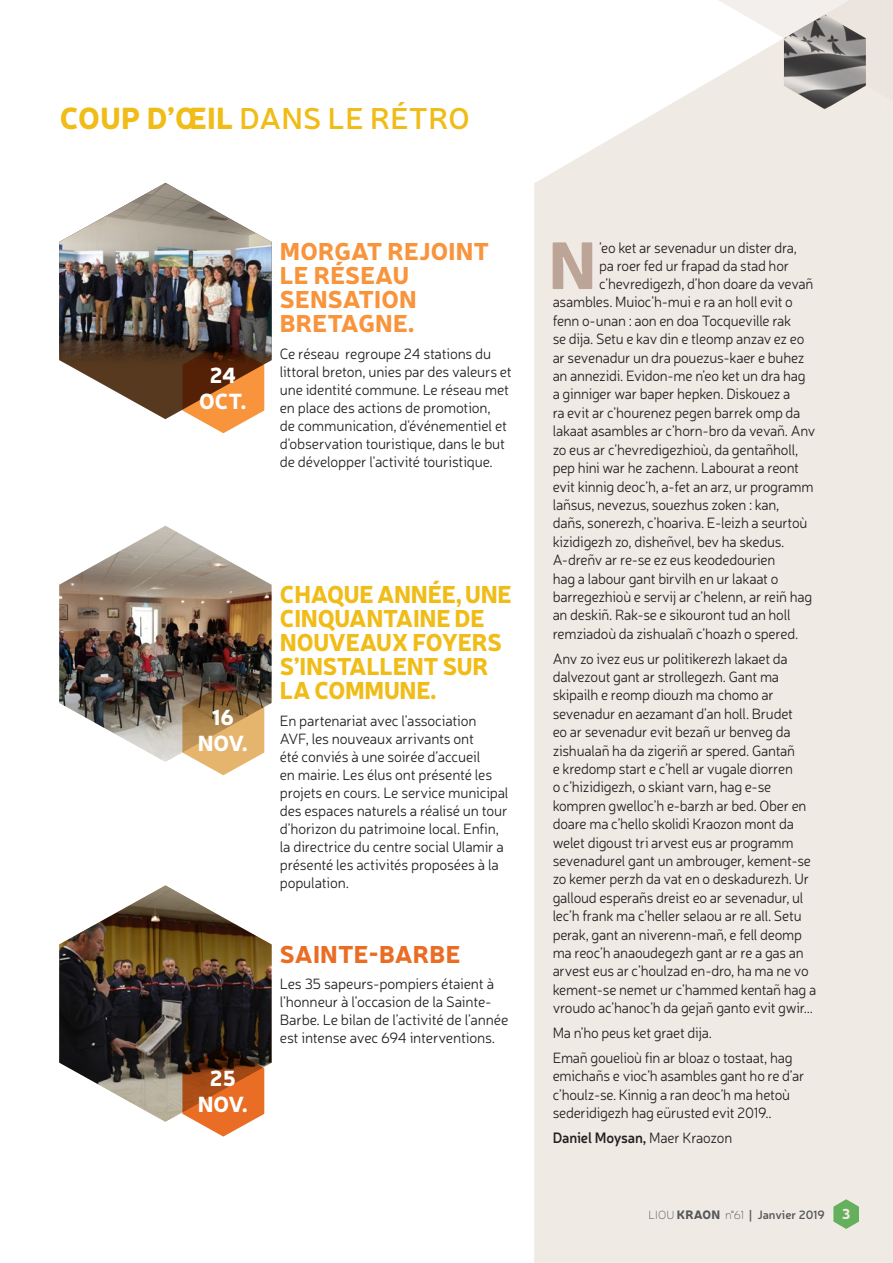
<style>
.page{position:relative;width:893px;height:1263px;background:#fff}
.page>*{position:absolute;margin:0;border:0;box-sizing:border-box;transform-origin:0 0}
.t1{font:900 65.85px "Neris";color:#bca596}
.t2{font:600 30px "Neris";letter-spacing:.01em;color:#f0bc18}
.t3{font:900 24px/24px "Neris";letter-spacing:-.01em;color:#f0bc18}
.t4{font:900 24px/24px "Neris";letter-spacing:.01em;color:#f7943c}
.t5{font:900 24px "Neris";letter-spacing:.01em;color:#e96d24}
.t6{font:900 21.6px/25.8px "Neris";color:#fff;text-align:center}
.t7{font:300 15px/18.5px "Neris";letter-spacing:-.015em;color:#231f20;scale:.95 1}
.t8{font:300 15px/18px "Neris";letter-spacing:-.015em;color:#231f20}
.t9{font:600 15px "Neris";letter-spacing:-.01em;color:#231f20;scale:.95 1}
.t10{font:600 12px "Neris";color:#57585a}
.s1{font-weight:900}
.s2{font-weight:300}
.s3{font-weight:100}
.s4{font-weight:900;font-size:14.25px;color:#fff}
</style>
<div class="page">
<div style="left:534px;top:109px;width:359px;height:1154px;background:#f0eae5"></div>
<img style="left:59px;top:526px;width:213px;height:236px">
<svg style="left:182px;top:684px;width:82px;height:91px;background:#b89668"></svg>
<svg style="left:70px;top:366px;width:195px;height:53px;fill:#57391f"></svg>
<img style="left:59px;top:183px;width:213px;height:183px">
<svg style="left:182px;top:342px;width:82px;height:91px;background:#a2693e"></svg>
<img style="left:59px;top:885px;width:213px;height:237px">
<svg style="left:182px;top:1045px;width:82px;height:91px;background:#a75f35"></svg>
<svg style="left:663px;top:0;width:230px;height:109px"></svg>
<img style="left:784px;top:15px;width:82px;height:94px">
<svg style="left:833px;top:1199px;width:26px;height:30px"></svg>
<h2 class="t2" style="left:60px;top:98px;width:411px"><span class="s1">COUP D’ŒIL</span> DANS LE RÉTRO</h2>
<h3 class="t6" style="left:199px;top:361px;width:49px">24<br>OCT.</h3>
<h3 class="t4" style="left:280px;top:238px;width:211px">MORGAT REJOINT<br>LE RÉSEAU<br>SENSATION<br>BRETAGNE.</h3>
<p class="t8" style="left:280px;top:344px;width:234px">Ce réseau regroupe 24 stations du littoral breton, unies par des valeurs et une identité commune. Le réseau met en place des actions de promotion,<br>de communication, d'événementiel et d'observation touristique, dans le but de développer l'activité touristique.</p>
<h3 class="t6" style="left:198px;top:703px;width:52px">16<br>NOV.</h3>
<h3 class="t6" style="left:198px;top:1064px;width:52px">25<br>NOV.</h3>
<h3 class="t3" style="left:280px;top:581px;width:233px">CHAQUE ANNÉE, UNE<br>CINQUANTAINE DE<br>NOUVEAUX FOYERS<br>S’INSTALLENT SUR<br>LA COMMUNE.</h3>
<p class="t8" style="left:280px;top:711px;width:230px">En partenariat avec l’association AVF, les nouveaux arrivants ont<br>été conviés à une soirée d’accueil<br>en mairie. Les élus ont présenté les projets en cours. Le service municipal des espaces naturels a réalisé un tour d’horizon du patrimoine local. Enfin, la directrice du centre social Ulamir a présenté les activités proposées à la population.</p>
<h3 class="t5" style="left:280px;top:936px;width:182px">SAINTE-BARBE</h3>
<p class="t8" style="left:280px;top:974px;width:230px">Les 35 sapeurs-pompiers étaient à l’honneur à l’occasion de la Sainte-Barbe. Le bilan de l’activité de l’année est intense avec 694 interventions.</p>
<h1 class="t1" style="left:548px;top:217px;width:50px">N</h1>
<p class="t7" style="left:599px;top:238px;width:210px">’eo ket ar sevenadur un dister dra,</p>
<p class="t7" style="left:599px;top:256px;width:201px">pa roer fed ur frapad da stad hor</p>
<p class="t7" style="left:599px;top:274px;width:227px">c’hevredigezh, d’hon doare da vevañ</p>
<p class="t7" style="left:553px;top:292px;width:254px">asambles. Muioc’h-mui e ra an holl evit o</p>
<p class="t7" style="left:553px;top:311px;width:253px">fenn o-unan : aon en doa Tocqueville rak</p>
<p class="t7" style="left:553px;top:329px;width:267px">se dija. Setu e kav din e tleomp anzav ez eo</p>
<p class="t7" style="left:553px;top:348px;width:266px">ar sevenadur un dra pouezus-kaer e buhez</p>
<p class="t7" style="left:553px;top:366px;width:268px">an annezidi. Evidon-me n’eo ket un dra hag</p>
<p class="t7" style="left:553px;top:385px;width:252px">a ginniger war baper hepken. Diskouez a</p>
<p class="t7" style="left:553px;top:403px;width:262px">ra evit ar c’hourenez pegen barrek omp da</p>
<p class="t7" style="left:553px;top:421px;width:278px">lakaat asambles ar c’horn-bro da vevañ. Anv</p>
<p class="t7" style="left:553px;top:440px;width:260px">zo eus ar c’hevredigezhioù, da gentañholl,</p>
<p class="t7" style="left:553px;top:458px;width:261px">pep hini war he zachenn. Labourat a reont</p>
<p class="t7" style="left:553px;top:477px;width:276px">evit kinnig deoc’h, a-fet an arz, ur programm</p>
<p class="t7" style="left:553px;top:495px;width:240px">lañsus, nevezus, souezhus zoken : kan,</p>
<p class="t7" style="left:553px;top:513px;width:270px">dañs, sonerezh, c’hoariva. E-leizh a seurtoù</p>
<p class="t7" style="left:553px;top:532px;width:245px">kizidigezh zo, disheñvel, bev ha skedus.</p>
<p class="t7" style="left:553px;top:550px;width:236px">A-dreñv ar re-se ez eus keodedourien</p>
<p class="t7" style="left:553px;top:569px;width:239px">hag a labour gant birvilh en ur lakaat o</p>
<p class="t7" style="left:553px;top:587px;width:275px">barregezhioù e servij ar c’helenn, ar reiñ hag</p>
<p class="t7" style="left:553px;top:605px;width:252px">an deskiñ. Rak-se e sikouront tud an holl</p>
<p class="t7" style="left:553px;top:624px;width:260px">remziadoù da zishualañ c’hoazh o spered.</p>
<p class="t7" style="left:553px;top:649px;width:279px">Anv zo ivez eus ur politikerezh lakaet da dalvezout gant ar strollegezh. Gant ma skipailh e reomp diouzh ma chomo ar sevenadur en aezamant d’an holl. Brudet<br>eo ar sevenadur evit bezañ ur benveg da zishualañ ha da zigeriñ ar spered. Gantañ<br>e kredomp start e c’hell ar vugale diorren<br>o c’hizidigezh, o skiant varn, hag e-se kompren gwelloc’h e-barzh ar bed. Ober en doare ma c’hello skolidi Kraozon mont da welet digoust tri arvest eus ar programm sevenadurel gant un ambrouger, kement-se zo kemer perzh da vat en o deskadurezh. Ur galloud esperañs dreist eo ar sevenadur, ul lec’h frank ma c’heller selaou ar re all. Setu perak, gant an niverenn-mañ, e fell deomp ma reoc’h anaoudegezh gant ar re a gas an arvest eus ar c’houlzad en-dro, ha ma ne vo kement-se nemet ur c’hammed kentañ hag a vroudo ac’hanoc’h da gejañ ganto evit gwir...</p>
<p class="t7" style="left:553px;top:1020px;width:254px;line-height:24.8px">Ma n’ho peus ket graet dija.<br>Emañ gouelioù fin ar bloaz o tostaat, hag</p>
<p class="t7" style="left:553px;top:1066px;width:267px">emichañs e vioc’h asambles gant ho re d’ar c’houlz-se. Kinnig a ran deoc’h ma hetoù sederidigezh hag eürusted evit 2019..</p>
<p class="t9" style="left:553px;top:1127px;width:191px">Daniel Moysan, <span class="s2">Maer Kraozon</span></p>
<p class="t10" style="left:648px;top:1206px;width:204px"><span class="s3">LIOU</span> <span class="s1">KRAON</span> <span class="s3">n°61</span> | Janvier 2019 <span class="s4">3</span></p>
</div>
